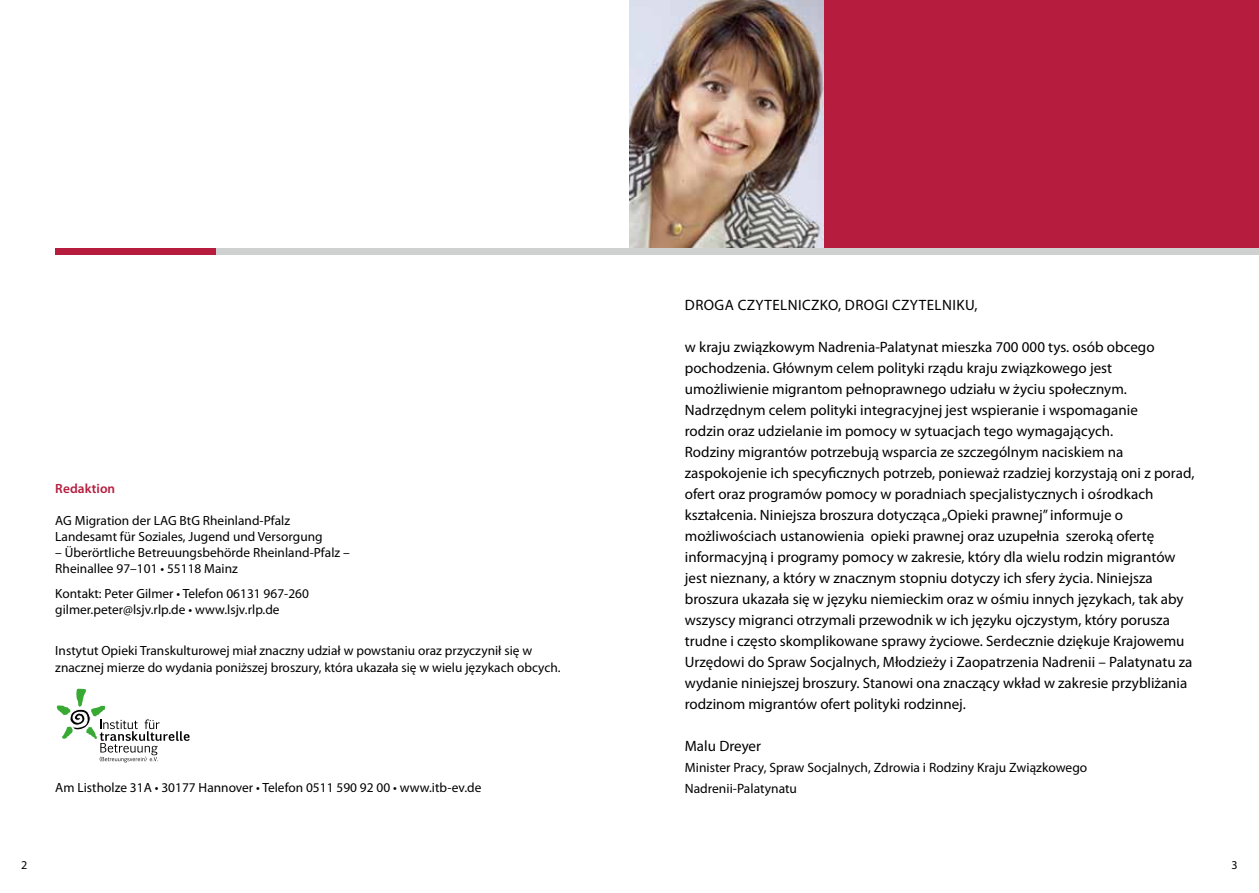
<style>
.page{position:relative;width:1259px;height:893px;background:#fff}
.page>*{position:absolute;margin:0;border:0;box-sizing:border-box;transform-origin:0 0}
.t1{font:15px/21px "Myriad Pro";color:#000}
.t2{font:13.5px/21px "Myriad Pro";color:#000}
.t3{font:13.35px/16px "Myriad Pro";color:#000}
.t4{font:600 13.35px "Myriad Pro";color:#b61c3e}
.t5{font:12px "Myriad Pro";color:#000}
</style>
<div class="page">
<img style="left:629px;top:0;width:195px;height:249px">
<div style="left:824px;top:0;width:435px;height:253px;background:#b61c3e"></div>
<div style="left:215px;top:249px;width:1044px;height:6px;background:#cfd0d0"></div>
<div style="left:55px;top:249px;width:161px;height:6px;background:#b61c3e"></div>
<svg style="left:56px;top:688px;width:134px;height:74px"></svg>
<p class="t4" style="left:55px;top:480px;width:61px">Redaktion</p>
<p class="t3" style="left:55px;top:513px;width:269px">AG Migration der LAG BtG Rheinland-Pfalz<br>Landesamt für Soziales, Jugend und Versorgung</p>
<p class="t3" style="left:55px;top:545px;width:296px">– Überörtliche Betreuungsbehörde Rheinland-Pfalz –<br>Rheinallee 97–101 • 55118 Mainz</p>
<p class="t3" style="left:55px;top:585px;width:255px">Kontakt: Peter Gilmer • Telefon 06131 967-260 gilmer.peter@lsjv.rlp.de • www.lsjv.rlp.de</p>
<p class="t3" style="left:55px;top:642px;width:507px;line-height:16.5px">Instytut Opieki Transkulturowej miał znaczny udział w powstaniu oraz przyczynił się w znacznej mierze do wydania poniższej broszury, która ukazała się w wielu językach obcych.</p>
<p class="t3" style="left:55px;top:779px;width:428px">Am Listholze 31A • 30177 Hannover • Telefon 0511 590 92 00 • www.itb-ev.de</p>
<p class="t1" style="left:685px;top:294px;width:89px">Droga Czytelniczko</p>
<p class="t1" style="left:838px;top:294px;width:90px">, Drogi Czytelnik</p>
<p class="t1" style="left:965px;top:294px;width:14px">u,</p>
<p class="t1" style="left:685px;top:336px;width:511px">w kraju związkowym Nadrenia-Palatynat mieszka 700 000 tys. osób obcego pochodzenia. Głównym celem polityki rządu kraju związkowego jest umożliwienie migrantom pełnoprawnego udziału w życiu społecznym.<br>Nadrzędnym celem polityki integracyjnej jest wspieranie i wspomaganie<br>rodzin oraz udzielanie im pomocy w sytuacjach tego wymagających.<br>Rodziny migrantów potrzebują wsparcia ze szczególnym naciskiem na zaspokojenie ich specyficznych potrzeb, ponieważ rzadziej korzystają oni z porad, ofert oraz programów pomocy w poradniach specjalistycznych i ośrodkach kształcenia. Niniejsza broszura dotycząca „Opieki prawnej” informuje o możliwościach ustanowienia opieki prawnej oraz uzupełnia szeroką ofertę informacyjną i programy pomocy w zakresie, który dla wielu rodzin migrantów jest nieznany, a który w znacznym stopniu dotyczy ich sfery życia. Niniejsza broszura ukazała się w języku niemieckim oraz w ośmiu innych językach, tak aby wszyscy migranci otrzymali przewodnik w ich języku ojczystym, który porusza trudne i często skomplikowane sprawy życiowe. Serdecznie dziękuje Krajowemu Urzędowi do Spraw Socjalnych, Młodzieży i Zaopatrzenia Nadrenii – Palatynatu za wydanie niniejszej broszury. Stanowi ona znaczący wkład w zakresie przybliżania rodzinom migrantów ofert polityki rodzinnej.</p>
<p class="t1" style="left:685px;top:735px;width:78px">Malu Dreyer</p>
<p class="t2" style="left:685px;top:756px;width:404px">Minister Pracy, Spraw Socjalnych, Zdrowia i Rodziny Kraju Związkowego<br>Nadrenii-Palatynatu</p>
<p class="t5" style="left:21px;top:858px;width:8px">2</p>
<p class="t5" style="left:1231px;top:858px;width:8px">3</p>
</div>
